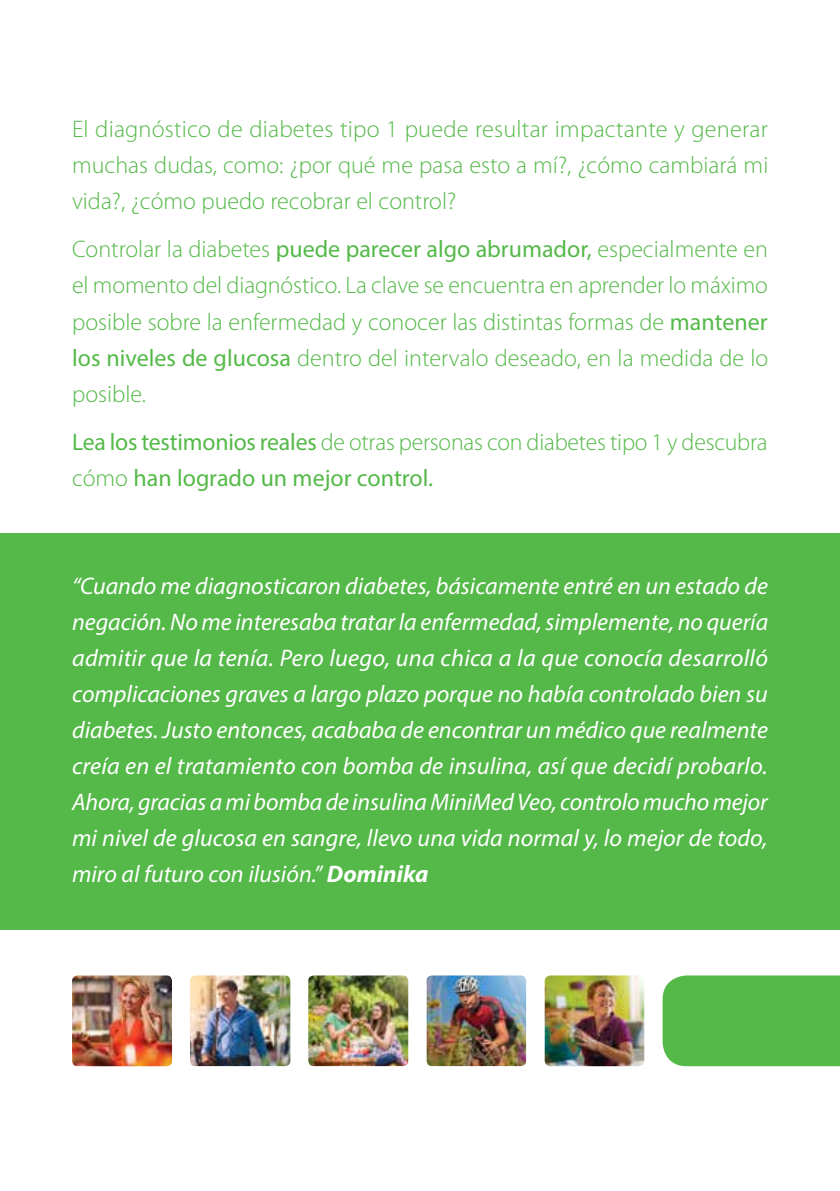
<style>
.page{position:relative;width:840px;height:1191px;background:#fff}
.page>*{position:absolute;margin:0;border:0;box-sizing:border-box;transform-origin:0 0}
.t1{font:italic 24px/36px "Myriad Pro";color:#fff;text-align:justify}
.t2{font:300 24px/36px "Myriad Pro";color:#54b948;text-align:justify}
.t3{font:24px/36px "Myriad Pro";color:#54b948}
.s1{font-weight:400}
.s2{font-weight:300}
.s3{font-weight:700}
</style>
<div class="page">
<div style="left:0;top:533px;width:839px;height:396px;background:#54b948"></div>
<div style="left:662px;top:975px;width:177px;height:91px;background:#54b948"></div>
<img style="left:544px;top:975px;width:100px;height:91px">
<img style="left:426px;top:975px;width:100px;height:91px">
<img style="left:308px;top:975px;width:100px;height:91px">
<img style="left:190px;top:975px;width:100px;height:91px">
<img style="left:72px;top:975px;width:100px;height:91px">
<p class="t2" style="left:72px;top:112px;width:697px">El diagnóstico de diabetes tipo 1 puede resultar impactante y generar muchas dudas, como: ¿por qué me pasa esto a mí?, ¿cómo cambiará mi vida?, ¿cómo puedo recobrar el control?</p>
<p class="t2" style="left:72px;top:232px;width:697px">Controlar la diabetes <span class="s1">puede parecer algo abrumador,</span> especialmente en el momento del diagnóstico. La clave se encuentra en aprender lo máximo posible sobre la enfermedad y conocer las distintas formas de <span class="s1">mantener los niveles de glucosa</span> dentro del intervalo deseado, en la medida de lo posible.</p>
<p class="t3" style="left:72px;top:423px;width:696px">Lea los testimonios reales <span class="s2">de otras personas con diabetes tipo 1 y descubra cómo</span> han logrado un mejor control.</p>
<p class="t1" style="left:72px;top:567px;width:697px">“Cuando me diagnosticaron diabetes, básicamente entré en un estado de negación. No me interesaba tratar la enfermedad, simplemente, no quería admitir que la tenía. Pero luego, una chica a la que conocía desarrolló complicaciones graves a largo plazo porque no había controlado bien su diabetes. Justo entonces, acababa de encontrar un médico que realmente creía en el tratamiento con bomba de insulina, así que decidí probarlo.<br>Ahora, gracias a mi bomba de insulina MiniMed Veo, controlo mucho mejor mi nivel de glucosa en sangre, llevo una vida normal y, lo mejor de todo, miro al futuro con ilusión.” <span class="s3">Dominika</span></p>
</div>
